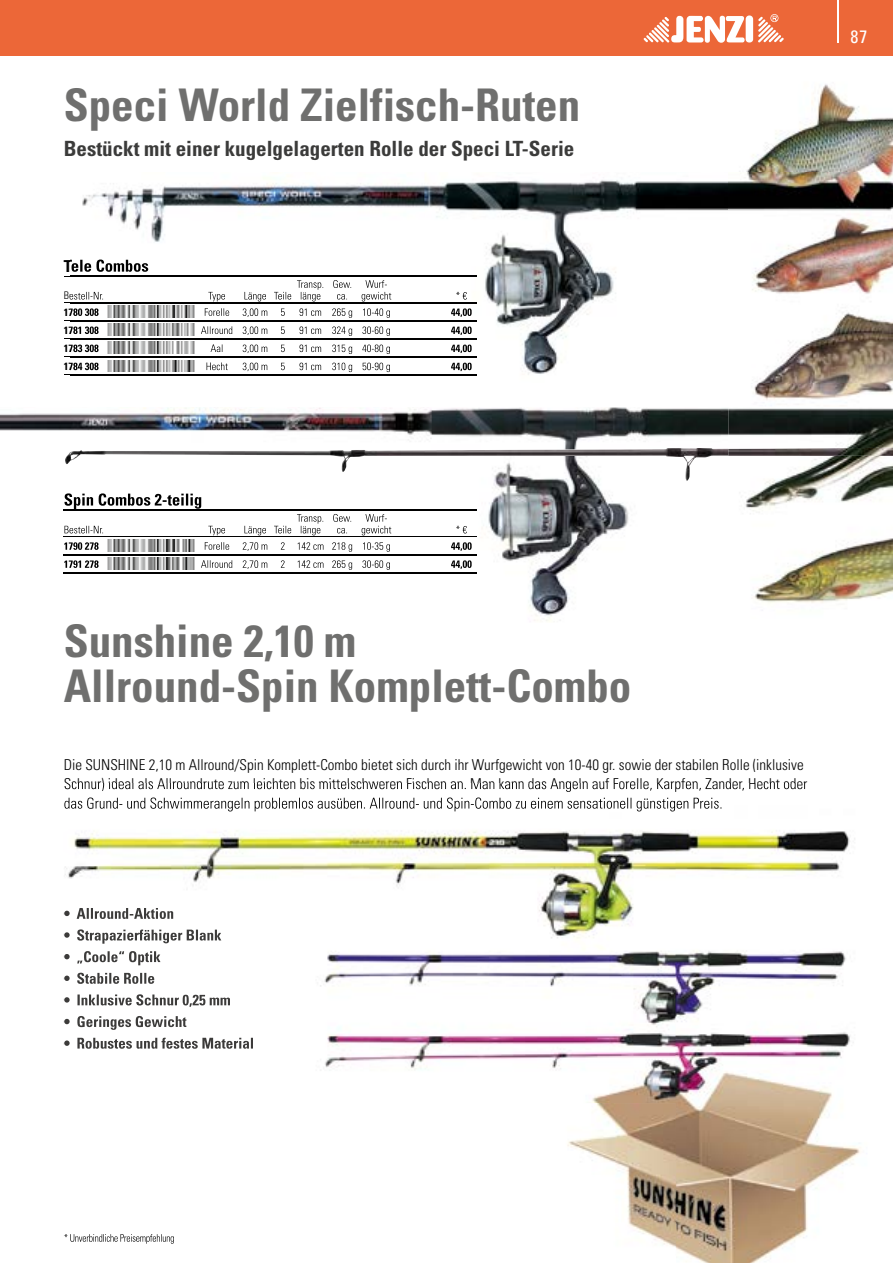
<style>
.page{position:relative;width:893px;height:1263px;background:#fff}
.page>*{position:absolute;margin:0;border:0;box-sizing:border-box;transform-origin:0 0}
.t1{font:700 condensed 45px/45px "Univers LT";color:#6f6f6e}
.t2{font:700 condensed 21px "Univers LT";color:#3b3b3a}
.t3{font:condensed 18px "Univers LT";color:#fff}
.t4{font:300 condensed 15px/19.5px "Univers LT";color:#000}
</style>
<div class="page">
<div style="left:0;top:0;width:893px;height:55px;background:#ec6738"></div>
<hr style="left:837px;top:0;width:1px;height:43px;background:#fff">
<svg style="left:643px;top:14px;width:141px;height:29px"></svg>
<hr style="left:64px;top:276px;width:42px;height:1px;background:#000">
<hr style="left:64px;top:302px;width:42px;height:1px;background:#000">
<hr style="left:64px;top:320px;width:42px;height:1px;background:#000">
<hr style="left:64px;top:338px;width:42px;height:1px;background:#000">
<hr style="left:64px;top:356px;width:42px;height:1px;background:#000">
<hr style="left:64px;top:375px;width:42px;height:1px;background:#000">
<img style="left:70px;top:180px;width:658px;height:196px">
<img style="left:70px;top:260px;width:78px;height:12px">
<img style="left:70px;top:276px;width:202px;height:1px">
<svg style="left:272px;top:276px;width:21px;height:1px"></svg>
<img style="left:293px;top:276px;width:102px;height:1px">
<svg style="left:395px;top:276px;width:51px;height:1px"></svg>
<img style="left:446px;top:276px;width:30px;height:1px">
<img style="left:70px;top:375px;width:202px;height:1px">
<img style="left:70px;top:302px;width:202px;height:1px">
<svg style="left:272px;top:302px;width:21px;height:1px"></svg>
<img style="left:293px;top:302px;width:102px;height:1px">
<svg style="left:395px;top:302px;width:51px;height:1px"></svg>
<img style="left:446px;top:302px;width:30px;height:1px">
<img style="left:70px;top:320px;width:202px;height:1px">
<img style="left:293px;top:320px;width:102px;height:1px">
<svg style="left:395px;top:320px;width:51px;height:1px"></svg>
<img style="left:446px;top:320px;width:30px;height:1px">
<img style="left:70px;top:338px;width:202px;height:1px">
<img style="left:293px;top:338px;width:102px;height:1px">
<svg style="left:395px;top:338px;width:51px;height:1px"></svg>
<img style="left:446px;top:338px;width:30px;height:1px">
<img style="left:70px;top:356px;width:202px;height:1px">
<img style="left:293px;top:356px;width:102px;height:1px">
<svg style="left:395px;top:356px;width:51px;height:1px"></svg>
<img style="left:446px;top:356px;width:30px;height:1px">
<img style="left:293px;top:375px;width:102px;height:1px">
<svg style="left:395px;top:375px;width:51px;height:1px"></svg>
<img style="left:446px;top:375px;width:30px;height:1px">
<img style="left:70px;top:292px;width:33px;height:8px">
<img style="left:208px;top:292px;width:17px;height:9px">
<img style="left:244px;top:292px;width:22px;height:9px">
<img style="left:274px;top:292px;width:17px;height:8px">
<img style="left:297px;top:280px;width:26px;height:10px">
<img style="left:301px;top:292px;width:19px;height:9px">
<img style="left:333px;top:280px;width:18px;height:8px">
<svg style="left:337px;top:294px;width:10px;height:6px"></svg>
<img style="left:365px;top:280px;width:22px;height:8px">
<img style="left:362px;top:292px;width:29px;height:9px">
<svg style="left:456px;top:292px;width:11px;height:8px"></svg>
<img style="left:70px;top:308px;width:29px;height:8px">
<img style="left:106px;top:306px;width:90px;height:12px">
<img style="left:205px;top:308px;width:24px;height:8px">
<img style="left:243px;top:308px;width:25px;height:9px">
<svg style="left:272px;top:309px;width:21px;height:12px"></svg>
<img style="left:299px;top:308px;width:22px;height:8px">
<img style="left:332px;top:308px;width:20px;height:10px">
<img style="left:363px;top:308px;width:27px;height:10px">
<img style="left:451px;top:308px;width:21px;height:9px">
<img style="left:70px;top:326px;width:29px;height:8px">
<img style="left:106px;top:324px;width:90px;height:12px">
<img style="left:201px;top:326px;width:31px;height:8px">
<img style="left:243px;top:326px;width:24px;height:9px">
<svg style="left:272px;top:327px;width:21px;height:12px"></svg>
<img style="left:299px;top:326px;width:22px;height:8px">
<img style="left:332px;top:326px;width:20px;height:10px">
<img style="left:362px;top:326px;width:28px;height:10px">
<img style="left:451px;top:326px;width:21px;height:9px">
<img style="left:70px;top:345px;width:29px;height:7px">
<img style="left:106px;top:342px;width:90px;height:12px">
<svg style="left:211px;top:344px;width:11px;height:8px"></svg>
<img style="left:243px;top:345px;width:24px;height:8px">
<svg style="left:272px;top:345px;width:21px;height:12px"></svg>
<img style="left:299px;top:345px;width:22px;height:7px">
<img style="left:332px;top:345px;width:20px;height:9px">
<img style="left:362px;top:345px;width:28px;height:9px">
<img style="left:451px;top:345px;width:21px;height:8px">
<img style="left:70px;top:363px;width:29px;height:7px">
<img style="left:106px;top:360px;width:90px;height:12px">
<img style="left:207px;top:362px;width:21px;height:8px">
<img style="left:243px;top:363px;width:24px;height:8px">
<svg style="left:272px;top:363px;width:21px;height:13px"></svg>
<img style="left:299px;top:363px;width:22px;height:7px">
<img style="left:332px;top:363px;width:20px;height:9px">
<img style="left:363px;top:363px;width:27px;height:9px">
<img style="left:451px;top:363px;width:21px;height:8px">
<img style="left:0;top:407px;width:728px;height:214px">
<img style="left:65px;top:493px;width:136px;height:16px">
<img style="left:64px;top:510px;width:208px;height:1px">
<svg style="left:272px;top:510px;width:21px;height:1px"></svg>
<img style="left:293px;top:510px;width:102px;height:1px">
<svg style="left:395px;top:510px;width:51px;height:1px"></svg>
<img style="left:446px;top:510px;width:30px;height:1px">
<img style="left:64px;top:536px;width:208px;height:1px">
<img style="left:293px;top:536px;width:102px;height:1px">
<svg style="left:395px;top:536px;width:51px;height:1px"></svg>
<img style="left:446px;top:536px;width:30px;height:1px">
<img style="left:64px;top:554px;width:208px;height:1px">
<img style="left:293px;top:554px;width:102px;height:1px">
<svg style="left:395px;top:554px;width:51px;height:1px"></svg>
<img style="left:446px;top:554px;width:30px;height:1px">
<img style="left:64px;top:572px;width:208px;height:1px">
<img style="left:293px;top:572px;width:102px;height:1px">
<svg style="left:395px;top:572px;width:51px;height:1px"></svg>
<img style="left:446px;top:572px;width:30px;height:1px">
<img style="left:64px;top:526px;width:39px;height:7px">
<img style="left:208px;top:526px;width:17px;height:9px">
<img style="left:244px;top:526px;width:22px;height:9px">
<img style="left:274px;top:526px;width:17px;height:7px">
<img style="left:297px;top:514px;width:26px;height:10px">
<img style="left:301px;top:526px;width:19px;height:9px">
<img style="left:333px;top:514px;width:18px;height:8px">
<svg style="left:337px;top:528px;width:10px;height:5px"></svg>
<img style="left:365px;top:514px;width:22px;height:8px">
<img style="left:362px;top:526px;width:29px;height:9px">
<svg style="left:456px;top:526px;width:11px;height:7px"></svg>
<img style="left:64px;top:542px;width:35px;height:8px">
<img style="left:106px;top:540px;width:90px;height:11px">
<img style="left:205px;top:542px;width:24px;height:8px">
<img style="left:243px;top:542px;width:24px;height:9px">
<img style="left:298px;top:542px;width:25px;height:8px">
<img style="left:332px;top:542px;width:20px;height:10px">
<img style="left:363px;top:542px;width:27px;height:10px">
<img style="left:451px;top:542px;width:21px;height:9px">
<img style="left:64px;top:560px;width:35px;height:8px">
<img style="left:106px;top:558px;width:90px;height:11px">
<img style="left:201px;top:560px;width:31px;height:8px">
<img style="left:243px;top:560px;width:24px;height:9px">
<svg style="left:272px;top:536px;width:21px;height:37px"></svg>
<img style="left:298px;top:560px;width:25px;height:8px">
<img style="left:332px;top:560px;width:20px;height:10px">
<img style="left:362px;top:560px;width:28px;height:10px">
<img style="left:451px;top:560px;width:21px;height:9px">
<img style="left:70px;top:463px;width:624px;height:2px">
<img style="left:65px;top:448px;width:631px;height:15px">
<img style="left:728px;top:84px;width:165px;height:519px">
<img style="left:728px;top:172px;width:165px;height:211px">
<img style="left:728px;top:448px;width:165px;height:8px">
<img style="left:64px;top:786px;width:305px;height:282px">
<img style="left:369px;top:811px;width:306px;height:292px">
<img style="left:675px;top:831px;width:185px;height:432px">
<img style="left:567px;top:1103px;width:109px;height:160px">
<img style="left:64px;top:1234px;width:110px;height:10px">
<img style="left:65px;top:783px;width:741px;height:9px">
<img style="left:64px;top:797px;width:658px;height:14px">
<img style="left:64px;top:908px;width:109px;height:11px">
<img style="left:64px;top:929px;width:157px;height:15px">
<img style="left:64px;top:951px;width:97px;height:14px">
<img style="left:64px;top:973px;width:91px;height:11px">
<img style="left:64px;top:994px;width:166px;height:13px">
<img style="left:64px;top:1016px;width:122px;height:14px">
<img style="left:64px;top:1038px;width:189px;height:11px">
<h1 class="t1" style="left:64px;top:82px;width:518px">Speci World Zielfisch-Ruten</h1>
<h2 class="t2" style="left:64px;top:136px;width:512px">Bestückt mit einer kugelgelagerten Rolle der Speci LT-Serie</h2>
<p class="t3" style="left:850px;top:25px;width:18px">87</p>
<h1 class="t1" style="left:64px;top:618px;width:569px">Sunshine 2,10 m<br>Allround-Spin Komplett-Combo</h1>
<p class="t4" style="left:64px;top:754px;width:745px">Die SUNSHINE 2,10 m Allround/Spin Komplett-Combo bietet sich durch ihr Wurfgewicht von 10-40 gr. sowie der stabilen Rolle (inklusive<br>Schnur) ideal als Allroundrute zum leichten bis mittelschweren Fischen an. Man kann das Angeln auf Forelle, Karpfen, Zander, Hecht oder</p>
</div>
